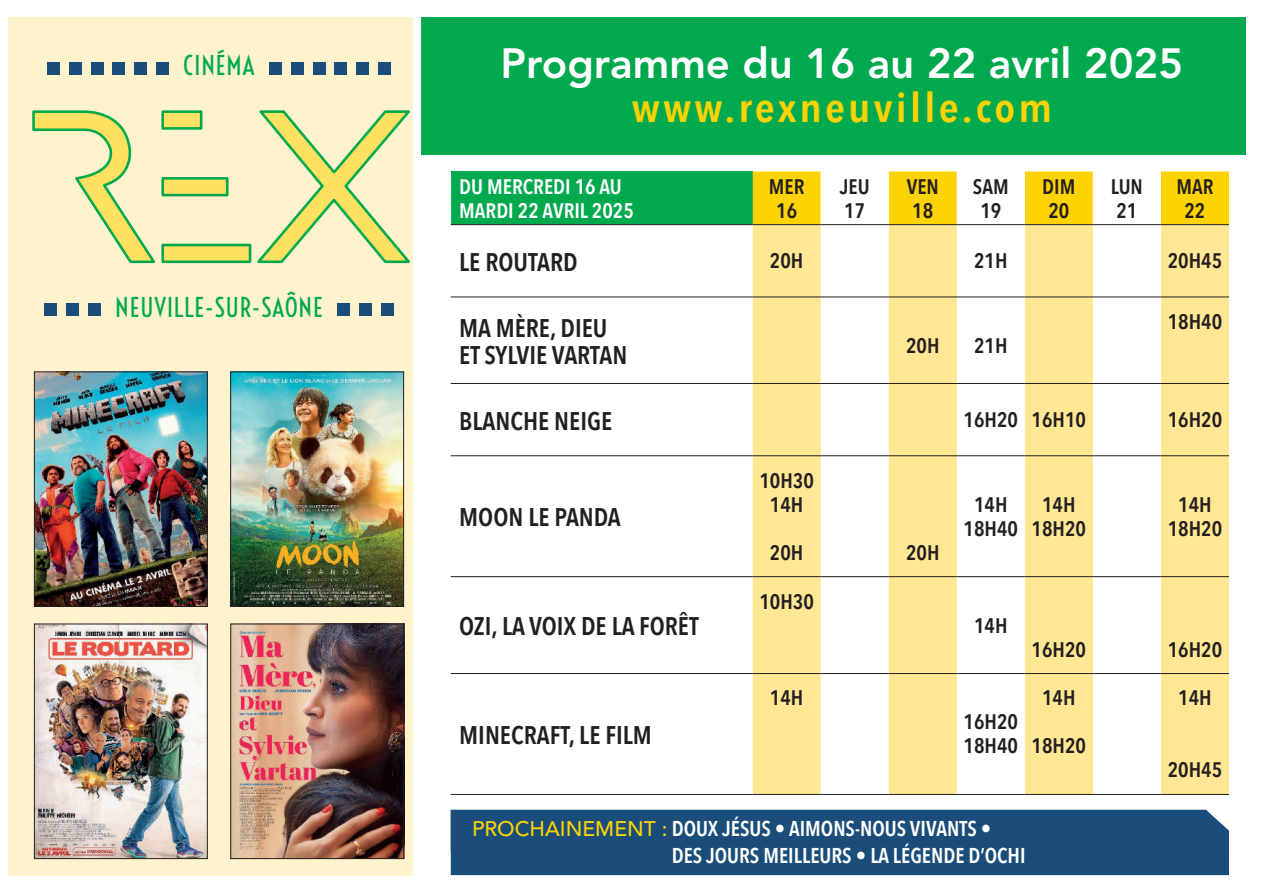
<style>
.page{position:relative;width:1263px;height:893px;background:#fff}
.page>*{position:absolute;margin:0;border:0;box-sizing:border-box;transform-origin:0 0}
.t1{font:800 42px "Avenir LT Std";color:#fff}
.t2{font:600 40.5px "Avenir Next Condensed";letter-spacing:.07em;color:#fed304;scale:1.1 1}
.t3{font:25.8px "Voltaire";letter-spacing:.01em;color:#00a94d}
.t4{font:600 25.5px/27px "Avenir Next Condensed";color:#231f20}
.t5{font:600 21.45px/27px "Avenir Next Condensed";color:#fff}
.t6{font:600 21px/24px "Avenir Next Condensed";color:#231f20;text-align:center}
.t7{font:600 21px/24px "Avenir Next Condensed";color:#fff}
.s1{font-family:"Avenir LT Std";font-weight:500;font-size:21px;color:#fed304}
</style>
<div class="page">
<div style="left:9px;top:17px;width:404px;height:859px;background:#fef3cc"></div>
<div style="left:421px;top:17px;width:825px;height:137px;background:#00a94d"></div>
<img style="left:36px;top:373px;width:170px;height:232px">
<div style="left:34px;top:371px;width:174px;height:236px;border:1px solid #231f20"></div>
<img style="left:232px;top:626px;width:170px;height:231px">
<div style="left:230px;top:624px;width:174px;height:235px;border:1px solid #231f20"></div>
<img style="left:232px;top:373px;width:170px;height:232px">
<div style="left:230px;top:371px;width:174px;height:236px;border:1px solid #231f20"></div>
<div style="left:47px;top:62px;width:12px;height:12px;background:#1a4d7a"></div>
<div style="left:69px;top:62px;width:12px;height:12px;background:#1a4d7a"></div>
<div style="left:91px;top:62px;width:12px;height:12px;background:#1a4d7a"></div>
<div style="left:113px;top:62px;width:12px;height:12px;background:#1a4d7a"></div>
<div style="left:135px;top:62px;width:12px;height:12px;background:#1a4d7a"></div>
<div style="left:157px;top:62px;width:12px;height:12px;background:#1a4d7a"></div>
<div style="left:269px;top:62px;width:12px;height:12px;background:#1a4d7a"></div>
<div style="left:291px;top:62px;width:12px;height:12px;background:#1a4d7a"></div>
<div style="left:313px;top:62px;width:12px;height:12px;background:#1a4d7a"></div>
<div style="left:335px;top:62px;width:12px;height:12px;background:#1a4d7a"></div>
<div style="left:357px;top:62px;width:12px;height:12px;background:#1a4d7a"></div>
<div style="left:379px;top:62px;width:12px;height:12px;background:#1a4d7a"></div>
<div style="left:44px;top:303px;width:13px;height:13px;background:#1a4d7a"></div>
<div style="left:66px;top:303px;width:13px;height:13px;background:#1a4d7a"></div>
<div style="left:88px;top:303px;width:12px;height:13px;background:#1a4d7a"></div>
<div style="left:337px;top:303px;width:13px;height:13px;background:#1a4d7a"></div>
<div style="left:359px;top:303px;width:13px;height:13px;background:#1a4d7a"></div>
<div style="left:381px;top:303px;width:12px;height:13px;background:#1a4d7a"></div>
<svg style="left:32px;top:110px;width:124px;height:154px"></svg>
<div style="left:161px;top:110px;width:41px;height:20px;background:#ffe162;border:3px solid #00a94d"></div>
<div style="left:161px;top:177px;width:68px;height:19px;background:#ffe162;border:3px solid #00a94d"></div>
<div style="left:161px;top:244px;width:90px;height:19px;background:#ffe162;border:3px solid #00a94d"></div>
<svg style="left:257px;top:110px;width:153px;height:154px"></svg>
<div style="left:451px;top:171px;width:302px;height:54px;background:#00a94d"></div>
<svg style="left:753px;top:171px;width:476px;height:53px"></svg>
<svg style="left:451px;top:225px;width:302px;height:569px"></svg>
<svg style="left:753px;top:225px;width:476px;height:569px;fill:#ffe794"></svg>
<hr style="left:451px;top:224px;width:302px;height:1px;background:#231f20">
<hr style="left:753px;top:224px;width:68px;height:1px;background:#231f20">
<hr style="left:821px;top:224px;width:68px;height:1px;background:#231f20">
<hr style="left:889px;top:224px;width:68px;height:1px;background:#231f20">
<hr style="left:957px;top:224px;width:68px;height:1px;background:#231f20">
<hr style="left:1025px;top:224px;width:68px;height:1px;background:#231f20">
<hr style="left:1093px;top:224px;width:68px;height:1px;background:#231f20">
<hr style="left:1161px;top:224px;width:68px;height:1px;background:#231f20">
<hr style="left:451px;top:297px;width:302px;height:1px;background:#231f20">
<hr style="left:753px;top:297px;width:68px;height:1px;background:#231f20">
<hr style="left:821px;top:297px;width:68px;height:1px;background:#231f20">
<hr style="left:889px;top:297px;width:68px;height:1px;background:#231f20">
<hr style="left:957px;top:297px;width:68px;height:1px;background:#231f20">
<hr style="left:1025px;top:297px;width:68px;height:1px;background:#231f20">
<hr style="left:1093px;top:297px;width:68px;height:1px;background:#231f20">
<hr style="left:1161px;top:297px;width:68px;height:1px;background:#231f20">
<hr style="left:451px;top:383px;width:302px;height:1px;background:#231f20">
<hr style="left:753px;top:383px;width:68px;height:1px;background:#231f20">
<hr style="left:821px;top:383px;width:68px;height:1px;background:#231f20">
<hr style="left:889px;top:383px;width:68px;height:1px;background:#231f20">
<hr style="left:957px;top:383px;width:68px;height:1px;background:#231f20">
<hr style="left:1025px;top:383px;width:68px;height:1px;background:#231f20">
<hr style="left:1093px;top:383px;width:68px;height:1px;background:#231f20">
<hr style="left:1161px;top:383px;width:68px;height:1px;background:#231f20">
<hr style="left:451px;top:455px;width:302px;height:1px;background:#231f20">
<hr style="left:753px;top:455px;width:68px;height:1px;background:#231f20">
<hr style="left:821px;top:455px;width:68px;height:1px;background:#231f20">
<hr style="left:889px;top:455px;width:68px;height:1px;background:#231f20">
<hr style="left:957px;top:455px;width:68px;height:1px;background:#231f20">
<hr style="left:1025px;top:455px;width:68px;height:1px;background:#231f20">
<hr style="left:1093px;top:455px;width:68px;height:1px;background:#231f20">
<hr style="left:1161px;top:455px;width:68px;height:1px;background:#231f20">
<hr style="left:451px;top:576px;width:302px;height:1px;background:#231f20">
<hr style="left:753px;top:576px;width:68px;height:1px;background:#231f20">
<hr style="left:821px;top:576px;width:68px;height:1px;background:#231f20">
<hr style="left:889px;top:576px;width:68px;height:1px;background:#231f20">
<hr style="left:957px;top:576px;width:68px;height:1px;background:#231f20">
<hr style="left:1025px;top:576px;width:68px;height:1px;background:#231f20">
<hr style="left:1093px;top:576px;width:68px;height:1px;background:#231f20">
<hr style="left:1161px;top:576px;width:68px;height:1px;background:#231f20">
<hr style="left:451px;top:673px;width:302px;height:1px;background:#231f20">
<hr style="left:753px;top:673px;width:68px;height:1px;background:#231f20">
<hr style="left:821px;top:673px;width:68px;height:1px;background:#231f20">
<hr style="left:889px;top:673px;width:68px;height:1px;background:#231f20">
<hr style="left:957px;top:673px;width:68px;height:1px;background:#231f20">
<hr style="left:1025px;top:673px;width:68px;height:1px;background:#231f20">
<hr style="left:1093px;top:673px;width:68px;height:1px;background:#231f20">
<hr style="left:1161px;top:673px;width:68px;height:1px;background:#231f20">
<hr style="left:451px;top:794px;width:302px;height:1px;background:#231f20">
<hr style="left:753px;top:794px;width:68px;height:1px;background:#231f20">
<hr style="left:821px;top:794px;width:68px;height:1px;background:#231f20">
<hr style="left:889px;top:794px;width:68px;height:1px;background:#231f20">
<hr style="left:957px;top:794px;width:68px;height:1px;background:#231f20">
<hr style="left:1025px;top:794px;width:68px;height:1px;background:#231f20">
<hr style="left:1093px;top:794px;width:68px;height:1px;background:#231f20">
<hr style="left:1161px;top:794px;width:68px;height:1px;background:#231f20">
<img style="left:36px;top:626px;width:170px;height:231px">
<div style="left:34px;top:624px;width:174px;height:235px;border:1px solid #231f20"></div>
<div style="left:451px;top:810px;width:778px;height:65px;background:#1a4d7a"></div>
<p class="t3" style="left:183px;top:50px;width:73px">CINÉMA</p>
<p class="t3" style="left:115px;top:291px;width:210px">NEUVILLE-SUR-SAÔNE</p>
<h1 class="t1" style="left:501px;top:38px;width:684px">Programme du 16 au 22 avril 2025</h1>
<h2 class="t2" style="left:632px;top:73px;width:384px">www.rexneuville.com</h2>
<p class="t7" style="left:459px;top:174px;width:176px">DU MERCREDI 16 AU<br>MARDI 22 AVRIL 2025</p>
<p class="t6" style="left:769px;top:174px;width:37px">MER<br>16</p>
<p class="t6" style="left:840px;top:174px;width:31px;text-align:left">JEU<br>17</p>
<p class="t6" style="left:907px;top:174px;width:34px;text-align:left">VEN<br>18</p>
<p class="t6" style="left:973px;top:174px;width:37px">SAM<br>19</p>
<p class="t6" style="left:1042px;top:174px;width:35px;text-align:left">DIM<br>20</p>
<p class="t6" style="left:1111px;top:174px;width:33px;text-align:left">LUN<br>21</p>
<p class="t6" style="left:1176px;top:174px;width:39px">MAR<br>22</p>
<p class="t4" style="left:459px;top:248px;width:120px">LE ROUTARD</p>
<p class="t6" style="left:770px;top:248px;width:35px">20H</p>
<p class="t6" style="left:974px;top:248px;width:35px">21H</p>
<p class="t6" style="left:1168px;top:248px;width:56px">20H45</p>
<p class="t4" style="left:459px;top:314px;width:170px">MA MÈRE, DIEU<br>ET SYLVIE VARTAN</p>
<p class="t6" style="left:906px;top:333px;width:35px">20H</p>
<p class="t6" style="left:974px;top:333px;width:35px">21H</p>
<p class="t6" style="left:1168px;top:309px;width:56px">18H40</p>
<p class="t4" style="left:459px;top:406px;width:154px">BLANCHE NEIGE</p>
<p class="t6" style="left:963px;top:407px;width:124px">16H20 16H10</p>
<p class="t6" style="left:1168px;top:407px;width:56px">16H20</p>
<p class="t4" style="left:459px;top:503px;width:163px">MOON LE PANDA</p>
<p class="t4" style="left:459px;top:612px;width:241px">OZI, LA VOIX DE LA FORÊT</p>
<p class="t4" style="left:459px;top:721px;width:194px">MINECRAFT, LE FILM</p>
<p class="t6" style="left:759px;top:468px;width:56px">10H30<br>14H</p>
<p class="t6" style="left:770px;top:540px;width:35px">20H</p>
<p class="t6" style="left:906px;top:540px;width:35px">20H</p>
<p class="t6" style="left:759px;top:589px;width:56px">10H30</p>
<p class="t6" style="left:770px;top:685px;width:35px">14H</p>
<p class="t6" style="left:963px;top:492px;width:56px">14H<br>18H40</p>
<p class="t6" style="left:1032px;top:492px;width:56px">14H<br>18H20</p>
<p class="t6" style="left:1168px;top:492px;width:56px">14H<br>18H20</p>
<p class="t6" style="left:974px;top:613px;width:35px">14H</p>
<p class="t6" style="left:963px;top:709px;width:56px;text-align:left">16H20<br>18H40</p>
<p class="t6" style="left:1032px;top:637px;width:56px">16H20</p>
<p class="t6" style="left:1168px;top:637px;width:56px">16H20</p>
<p class="t6" style="left:1042px;top:685px;width:35px">14H</p>
<p class="t6" style="left:1032px;top:733px;width:56px">18H20</p>
<p class="t6" style="left:1178px;top:685px;width:35px">14H</p>
<p class="t6" style="left:1168px;top:757px;width:56px">20H45</p>
<p class="t5" style="left:672px;top:815px;width:355px;text-indent:-200px"><span class="s1">PROCHAINEMENT :</span> DOUX JÉSUS • AIMONS-NOUS VIVANTS •<br>DES JOURS MEILLEURS • LA LÉGENDE D’OCHI</p>
</div>
